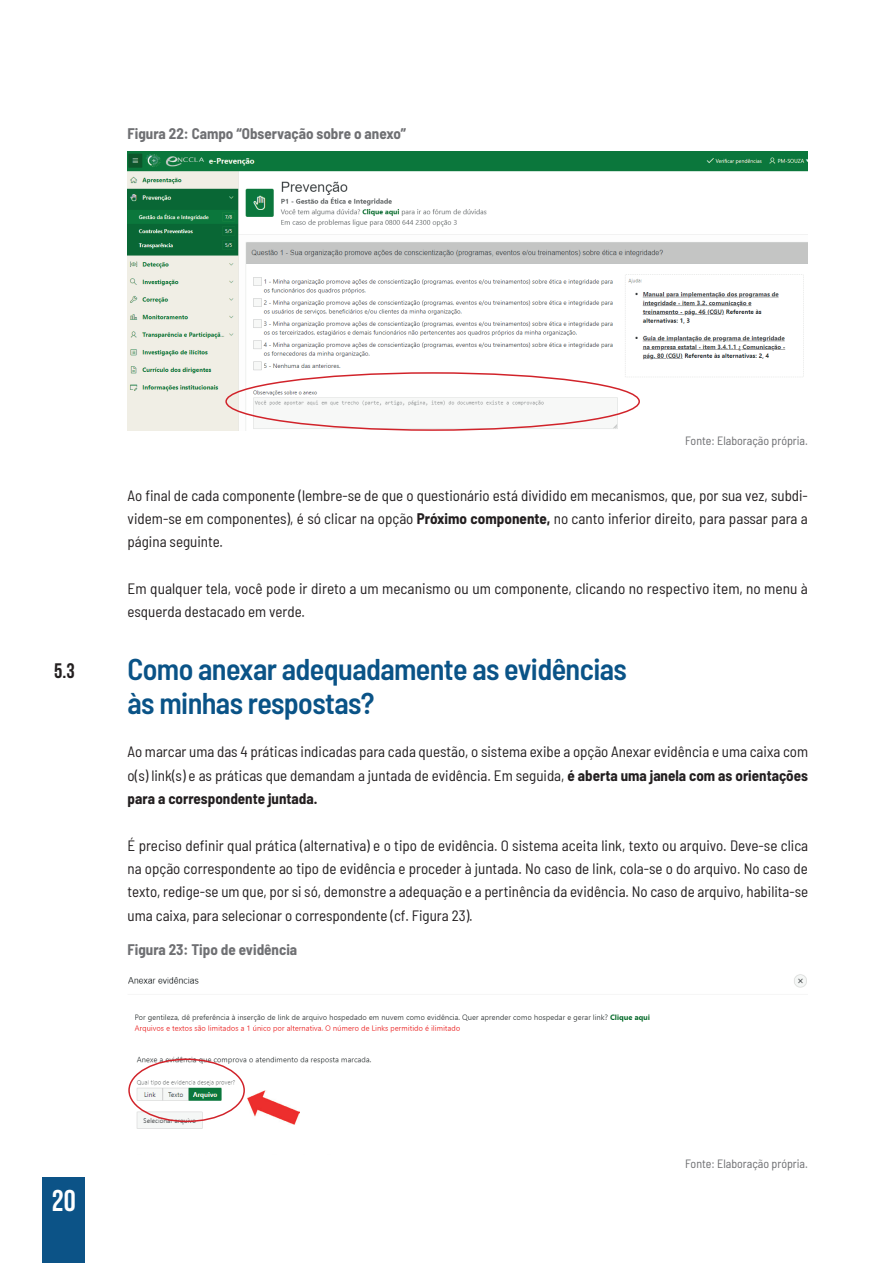
<style>
.page{position:relative;width:893px;height:1263px;background:#fff}
.page>*{position:absolute;margin:0;border:0;box-sizing:border-box;transform-origin:0 0}
.t1{font:600 semi-condensed 30px/33.6px "Barlow";letter-spacing:-.02em;color:#0a5387}
.t2{font:30px "Bebas Neue";color:#fff}
.t3{font:700 21px "Bebas Neue";color:#231f20}
.t4{font:semi-condensed 15px/23.4px "Barlow";color:#231f20;text-align:justify}
.t5{font:700 semi-condensed 15px "Barlow";color:#6f7073}
.t6{font:semi-condensed 12px "Barlow";color:#6c6d70}
.s1{font-weight:700}
</style>
<div class="page">
<div style="left:43px;top:1178px;width:42px;height:85px;background:#0c5387"></div>
<img style="left:128px;top:152px;width:680px;height:279px">
<img style="left:128px;top:974px;width:679px;height:155px">
<div style="left:128px;top:1058px;width:117px;height:64px;border:2px solid #d1232a;border-radius:50%"></div>
<img style="left:247px;top:1090px;width:52px;height:34px">
<div style="left:225px;top:372px;width:415px;height:59px;border:2px solid #d1232a;border-radius:50%"></div>
<p class="t5" style="left:128px;top:123px;width:280px">Figura 22: Campo “Observação sobre o anexo”</p>
<h2 class="t3" style="left:54px;top:659px;width:22px">5.3</h2>
<p class="t6" style="left:685px;top:432px;width:124px">Fonte: Elaboração própria.</p>
<p class="t4" style="left:128px;top:483px;width:682px">Ao final de cada componente (lembre-se de que o questionário está dividido em mecanismos, que, por sua vez, subdi&shy;videm-se em componentes), é só clicar na opção <span class="s1">Próximo componente,</span> no canto inferior direito, para passar para a página seguinte.</p>
<p class="t4" style="left:128px;top:576px;width:682px">Em qualquer tela, você pode ir direto a um mecanismo ou um componente, clicando no respectivo item, no menu à esquerda destacado em verde.</p>
<h1 class="t1" style="left:128px;top:651px;width:501px">Como anexar adequadamente as evidências às minhas respostas?</h1>
<p class="t4" style="left:128px;top:739px;width:682px">Ao marcar uma das 4 práticas indicadas para cada questão, o sistema exibe a opção Anexar evidência e uma caixa com o(s) link(s) e as práticas que demandam a juntada de evidência. Em seguida, <span class="s1">é aberta uma janela com as orientações para a correspondente juntada.</span></p>
<p class="t4" style="left:128px;top:832px;width:682px">É preciso definir qual prática (alternativa) e o tipo de evidência. O sistema aceita link, texto ou arquivo. Deve-se clica na opção correspondente ao tipo de evidência e proceder à juntada. No caso de link, cola-se o do arquivo. No caso de texto, redige-se um que, por si só, demonstre a adequação e a pertinência da evidência. No caso de arquivo, habilita-se uma caixa, para selecionar o correspondente (cf. Figura 23).</p>
<p class="t5" style="left:128px;top:939px;width:171px">Figura 23: Tipo de evidência</p>
<h1 class="t2" style="left:52px;top:1184px;width:25px">20</h1>
<p class="t6" style="left:685px;top:1155px;width:124px">Fonte: Elaboração própria.</p>
</div>
